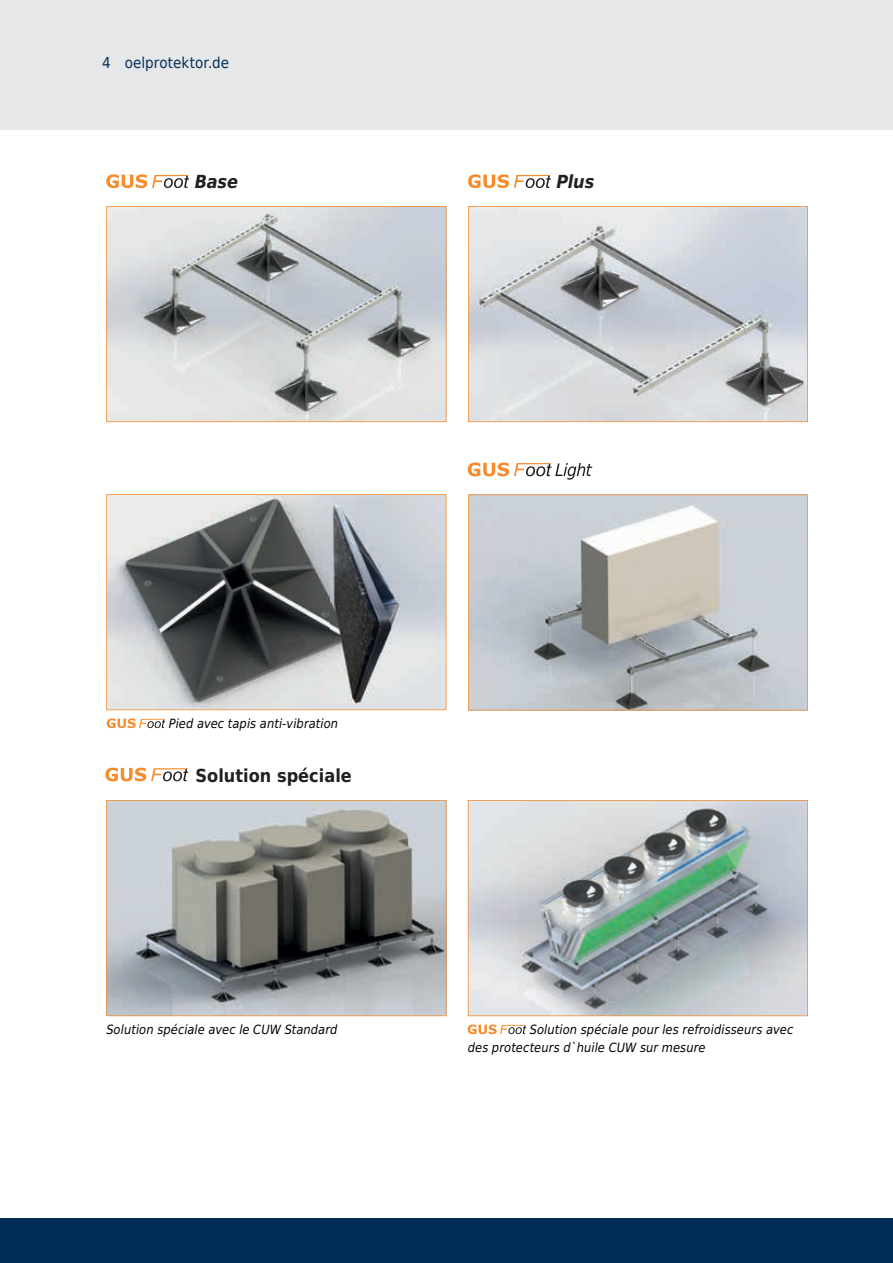
<style>
.page{position:relative;width:893px;height:1263px;background:#fff}
.page>*{position:absolute;margin:0;border:0;box-sizing:border-box;transform-origin:0 0}
.t1{font:700 18px "DejaVu Sans Condensed";color:#231f20}
.t2{font:italic 700 18px "DejaVu Sans Condensed";letter-spacing:-.01em;color:#231f20}
.t3{font:15px "DejaVu Sans Condensed";letter-spacing:.005em;color:#002d56}
.t4{font:italic 12.75px/18px "DejaVu Sans Condensed";letter-spacing:.01em;color:#000}
</style>
<div class="page">
<div style="left:0;top:1218px;width:893px;height:45px;background:#002d56"></div>
<div style="left:0;top:0;width:893px;height:130px;background:#e6e7e9"></div>
<svg style="left:106px;top:494px;width:340px;height:216px;background:#979898"></svg>
<img style="left:331px;top:503px;width:69px;height:200px">
<svg style="left:107px;top:718px;width:58px;height:10px"></svg>
<svg style="left:106px;top:206px;width:340px;height:216px;background:#c9cbcc"></svg>
<svg style="left:468px;top:206px;width:340px;height:216px;background:#caccd0"></svg>
<svg style="left:105px;top:768px;width:83px;height:13px"></svg>
<svg style="left:106px;top:800px;width:340px;height:216px;background:#949796"></svg>
<svg style="left:468px;top:800px;width:340px;height:216px;background:#b2babb"></svg>
<svg style="left:468px;top:1024px;width:58px;height:10px"></svg>
<svg style="left:468px;top:494px;width:340px;height:216px;background:#bec1c3"></svg>
<svg style="left:468px;top:462px;width:124px;height:18px"></svg>
<svg style="left:468px;top:174px;width:83px;height:14px"></svg>
<svg style="left:106px;top:174px;width:83px;height:14px"></svg>
<p class="t3" style="left:102px;top:50px;width:129px">4 oelprotektor.de</p>
<h1 class="t2" style="left:195px;top:168px;width:45px">Base</h1>
<h1 class="t2" style="left:556px;top:168px;width:39px">Plus</h1>
<p class="t4" style="left:169px;top:715px;width:171px">Pied avec tapis anti-vibration</p>
<h1 class="t1" style="left:196px;top:761px;width:158px">Solution spéciale</h1>
<p class="t4" style="left:106px;top:1021px;width:233px">Solution spéciale avec le CUW Standard</p>
<p class="t4" style="left:468px;top:1021px;width:327px;text-indent:62px">Solution spéciale pour les refroidisseurs avec des protecteurs d`huile CUW sur mesure</p>
</div>
